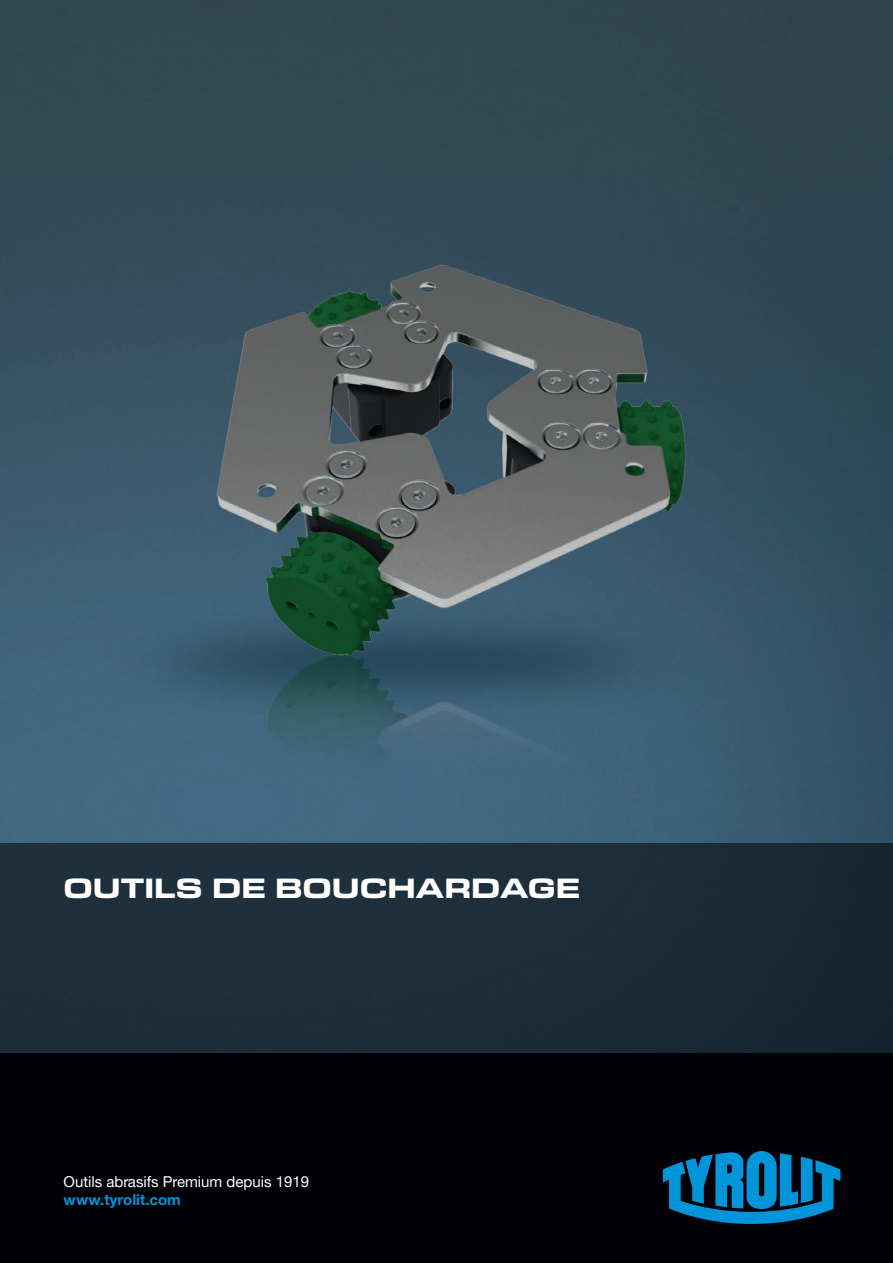
<style>
.page{position:relative;width:893px;height:1263px;background:#fff}
.page>*{position:absolute;margin:0;border:0;box-sizing:border-box;transform-origin:0 0}
.t1{font:700 expanded 28.5px "Eurostile Next W1 G";color:#fff}
.t2{font:15px "Helvetica Neue LTW1 G";color:#fff}
.t3{font:700 15px "Helvetica Neue LTW1 G";color:#0095d9}
</style>
<div class="page">
<img style="left:0;top:0;width:893px;height:843px">
<div style="left:0;top:1053px;width:893px;height:210px;background:#000006"></div>
<div style="left:0;top:843px;width:893px;height:210px;background:#1d2d39"></div>
<svg style="left:663px;top:1151px;width:177px;height:73px"></svg>
<h1 class="t1" style="left:64px;top:870px;width:518px">OUTILS DE BOUCHARDAGE</h1>
<p class="t2" style="left:64px;top:1172px;width:247px">Outils abrasifs Premium depuis 1919</p>
<p class="t3" style="left:64px;top:1190px;width:119px">www.tyrolit.com</p>
</div>
